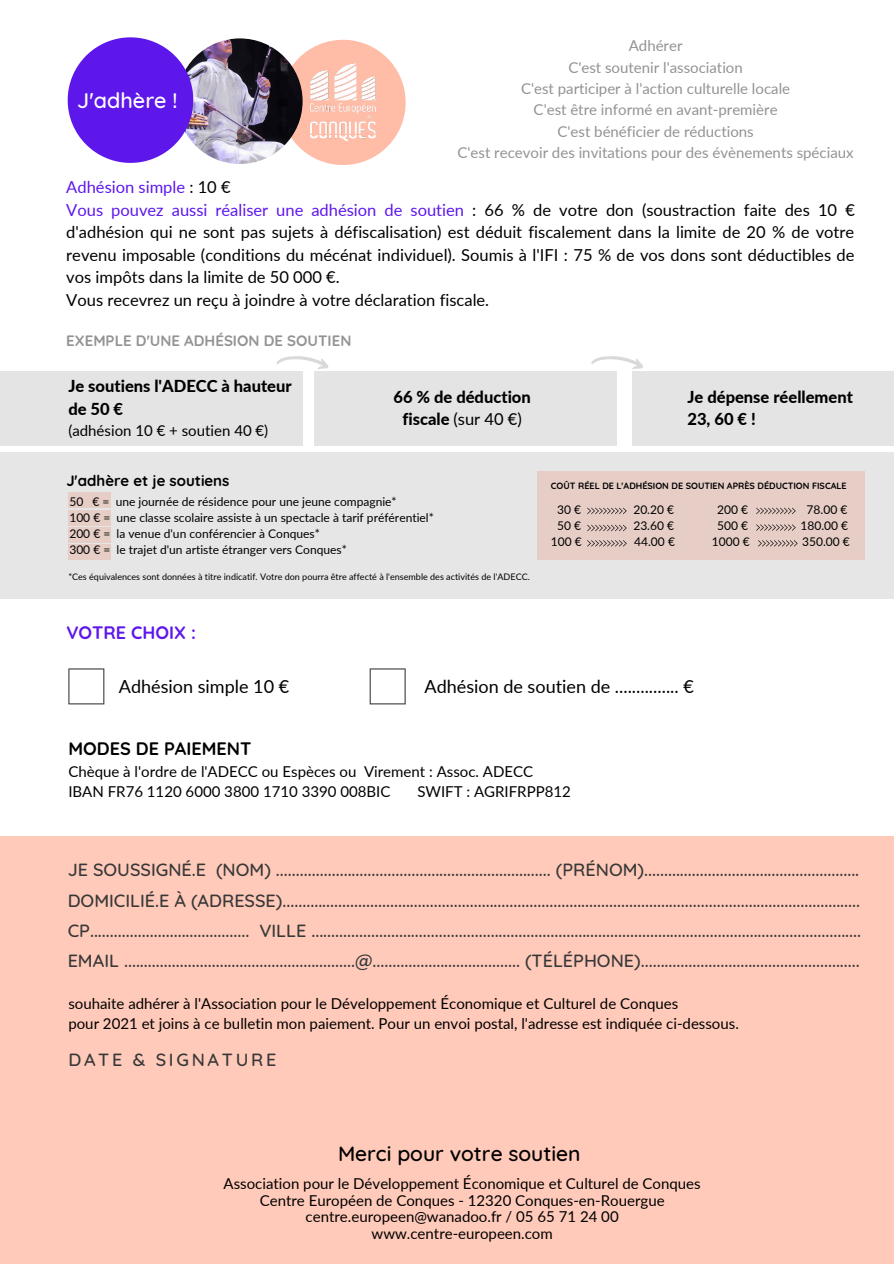
<style>
.page{position:relative;width:894px;height:1264px;background:#fff}
.page>*{position:absolute;margin:0;border:0;box-sizing:border-box;transform-origin:0 0}
.t1{font:500 21.6px "Quicksand";color:#fff}
.t2{font:500 21px "Quicksand";color:#000}
.t3{font:500 18px "Quicksand";color:#383838}
.t4{font:18px "Lato";color:#000}
.t5{font:700 18px "Quicksand";color:#000}
.t6{font:500 18px "Quicksand";letter-spacing:.15em;color:#383838}
.t7{font:700 18px "Quicksand";color:#5e17eb}
.t8{font:16.5px/22.5px "Lato";color:#000;text-align:justify}
.t9{font:800 16.5px/22.5px "Lato";color:#000;text-align:center}
.t10{font:16.5px "Lato";color:#5e17eb}
.t11{font:15px "Lato";color:#000}
.t12{font:15px "Lato";color:#949292}
.t13{font:700 15px "Quicksand";color:#949292}
.t14{font:700 15px "Quicksand";color:#000}
.t15{font:12px "Lato";color:#000}
.t16{font:9px "Lato";color:#000}
.t17{font:700 9px "Quicksand";color:#000}
.s1{color:#000}
.s2{color:#5e17eb}
.s3{font-weight:400}
</style>
<div class="page">
<svg style="left:0;top:452px;width:893px;height:147px;background:#e5e0de"></svg>
<div style="left:0;top:836px;width:893px;height:427px;background:#ffcab9"></div>
<svg style="left:68px;top:668px;width:36px;height:36px"></svg>
<svg style="left:369px;top:668px;width:36px;height:36px"></svg>
<svg style="left:281px;top:40px;width:124px;height:125px"></svg>
<img style="left:299px;top:59px;width:88px;height:87px">
<img style="left:177px;top:38px;width:125px;height:126px;border-radius:50%">
<svg style="left:277px;top:356px;width:51px;height:13px"></svg>
<svg style="left:68px;top:37px;width:125px;height:126px"></svg>
<div style="left:0;top:371px;width:302px;height:75px;background:#e4e4e4"></div>
<div style="left:314px;top:371px;width:303px;height:75px;background:#e4e4e4"></div>
<div style="left:631px;top:371px;width:262px;height:75px;background:#e4e4e4"></div>
<svg style="left:587px;top:507px;width:39px;height:7px"></svg>
<svg style="left:587px;top:524px;width:39px;height:7px"></svg>
<svg style="left:587px;top:540px;width:39px;height:6px"></svg>
<svg style="left:756px;top:507px;width:39px;height:7px"></svg>
<svg style="left:756px;top:524px;width:39px;height:7px"></svg>
<svg style="left:758px;top:540px;width:39px;height:6px"></svg>
<svg style="left:591px;top:356px;width:52px;height:13px"></svg>
<p class="t1" style="left:77px;top:86px;width:102px">J'adhère !</p>
<p class="t12" style="left:628px;top:36px;width:55px">Adhérer</p>
<p class="t12" style="left:568px;top:58px;width:176px">C'est soutenir l'association</p>
<p class="t12" style="left:521px;top:79px;width:270px">C'est participer à l'action culturelle locale</p>
<p class="t12" style="left:533px;top:101px;width:245px">C'est être informé en avant-première</p>
<p class="t12" style="left:557px;top:122px;width:198px">C'est bénéficier de réductions</p>
<p class="t12" style="left:457px;top:143px;width:397px">C'est recevoir des invitations pour des évènements spéciaux</p>
<p class="t10" style="left:66px;top:177px;width:166px">Adhésion simple <span class="s1">: 10 €</span></p>
<p class="t8" style="left:66px;top:198px;width:789px"><span class="s2">Vous pouvez aussi réaliser une adhésion de soutien</span> : 66 % de votre don (soustraction faite des 10 € d'adhésion qui ne sont pas sujets à défiscalisation) est déduit fiscalement dans la limite de 20 % de votre revenu imposable (conditions du mécénat individuel). Soumis à l'IFI : 75 % de vos dons sont déductibles de vos impôts dans la limite de 50 000 €.</p>
<p class="t8" style="left:66px;top:288px;width:424px">Vous recevrez un reçu à joindre à votre déclaration fiscale.</p>
<p class="t13" style="left:66px;top:331px;width:286px">EXEMPLE D'UNE ADHÉSION DE SOUTIEN</p>
<p class="t9" style="left:68px;top:374px;width:225px">Je soutiens l'ADECC à hauteur</p>
<p class="t9" style="left:68px;top:397px;width:56px">de 50 €</p>
<p class="t11" style="left:68px;top:421px;width:201px">(adhésion 10 € + soutien 40 €)</p>
<p class="t14" style="left:66px;top:470px;width:164px">J'adhère et je soutiens</p>
<p class="t9" style="left:393px;top:385px;width:139px">66 % de déduction fiscale <span class="s3">(sur 40 €)</span></p>
<p class="t9" style="left:687px;top:385px;width:167px">Je dépense réellement</p>
<p class="t9" style="left:687px;top:407px;width:70px">23, 60 € !</p>
<p class="t17" style="left:550px;top:479px;width:297px">COÛT RÉEL DE L'ADHÉSION DE SOUTIEN APRÈS DÉDUCTION FISCALE</p>
<p class="t15" style="left:69px;top:494px;width:329px">50 € = une journée de résidence pour une jeune compagnie*</p>
<p class="t15" style="left:69px;top:510px;width:366px">100 € = une classe scolaire assiste à un spectacle à tarif préférentiel*</p>
<p class="t15" style="left:69px;top:526px;width:252px">200 € = la venue d'un conférencier à Conques*</p>
<p class="t15" style="left:69px;top:542px;width:279px">300 € = le trajet d'un artiste étranger vers Conques*</p>
<p class="t16" style="left:68px;top:571px;width:463px">*Ces équivalences sont données à titre indicatif. Votre don pourra être affecté à l'ensemble des activités de l'ADECC.</p>
<p class="t7" style="left:66px;top:620px;width:131px">VOTRE CHOIX :</p>
<p class="t15" style="left:557px;top:502px;width:25px">30 €</p>
<p class="t15" style="left:633px;top:502px;width:42px">20.20 €</p>
<p class="t15" style="left:717px;top:502px;width:32px">200 €</p>
<p class="t15" style="left:806px;top:502px;width:42px">78.00 €</p>
<p class="t15" style="left:557px;top:518px;width:25px">50 €</p>
<p class="t15" style="left:633px;top:518px;width:42px">23.60 €</p>
<p class="t15" style="left:717px;top:518px;width:32px">500 €</p>
<p class="t15" style="left:800px;top:518px;width:49px">180.00 €</p>
<p class="t15" style="left:550px;top:534px;width:32px">100 €</p>
<p class="t15" style="left:634px;top:534px;width:42px">44.00 €</p>
<p class="t15" style="left:711px;top:534px;width:39px">1000 €</p>
<p class="t15" style="left:801px;top:534px;width:49px">350.00 €</p>
<p class="t4" style="left:119px;top:675px;width:172px">Adhésion simple 10 €</p>
<p class="t4" style="left:424px;top:675px;width:271px">Adhésion de soutien de ............... €</p>
<p class="t5" style="left:68px;top:737px;width:184px">MODES DE PAIEMENT</p>
<p class="t11" style="left:68px;top:762px;width:466px">Chèque à l'ordre de l'ADECC ou Espèces ou Virement : Assoc. ADECC</p>
<p class="t11" style="left:68px;top:782px;width:323px">IBAN FR76 1120 6000 3800 1710 3390 008BIC</p>
<p class="t11" style="left:417px;top:782px;width:155px">SWIFT : AGRIFRPP812</p>
<p class="t3" style="left:68px;top:858px;width:792px">JE SOUSSIGNÉ.E (NOM) ..................................................................... (PRÉNOM)......................................................</p>
<p class="t3" style="left:68px;top:888px;width:793px">DOMICILIÉ.E À (ADRESSE).................................................................................................................................................</p>
<p class="t3" style="left:68px;top:919px;width:794px">CP........................................ VILLE ..........................................................................................................................................</p>
<p class="t3" style="left:68px;top:949px;width:793px">EMAIL ..........................................................@..................................... (TÉLÉPHONE).......................................................</p>
<p class="t11" style="left:68px;top:994px;width:611px">souhaite adhérer à l'Association pour le Développement Économique et Culturel de Conques</p>
<p class="t11" style="left:68px;top:1014px;width:671px">pour 2021 et joins à ce bulletin mon paiement. Pour un envoi postal, l'adresse est indiquée ci-dessous.</p>
<p class="t6" style="left:68px;top:1048px;width:209px">DATE &amp; SIGNATURE</p>
<p class="t2" style="left:338px;top:1139px;width:244px">Merci pour votre soutien</p>
<p class="t11" style="left:223px;top:1173px;width:478px">Association pour le Développement Économique et Culturel de Conques</p>
<p class="t11" style="left:260px;top:1190px;width:406px">Centre Européen de Conques - 12320 Conques-en-Rouergue</p>
<p class="t11" style="left:305px;top:1207px;width:314px">centre.europeen@wanadoo.fr / 05 65 71 24 00</p>
<p class="t11" style="left:371px;top:1224px;width:183px">www.centre-europeen.com</p>
</div>
